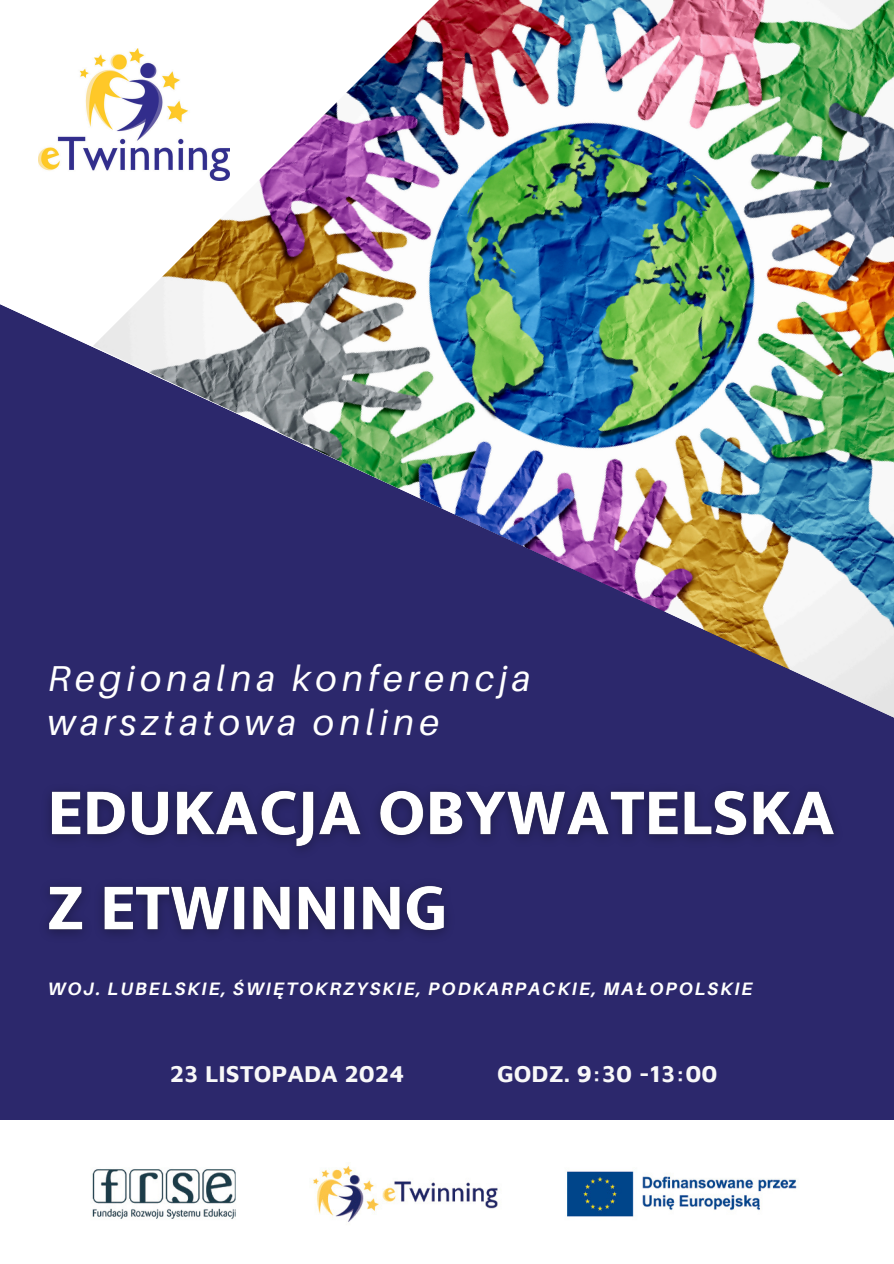
<style>
.page{position:relative;width:894px;height:1264px;background:#fff}
.page>*{position:absolute;margin:0;border:0;box-sizing:border-box;transform-origin:0 0}
.t1{font:italic 36px/43.8px "Aileron";letter-spacing:.14em;color:#fff}
.t2{font:700 24px "Maven Pro";color:#f8f8f8}
.t3{font:italic 700 18px "Aileron";letter-spacing:.11em;color:#fff}
</style>
<div class="page">
<img style="left:602px;top:0;width:291px;height:211px">
<img style="left:214px;top:0;width:388px;height:211px">
<img style="left:0;top:211px;width:893px;height:908px">
<img style="left:38px;top:48px;width:192px;height:132px">
<img style="left:92px;top:1166px;width:705px;height:56px">
<img style="left:31px;top:757px;width:820px;height:208px">
<p class="t1" style="left:48px;top:656px;width:483px">Regionalna konferencja warsztatowa online</p>
<h3 class="t3" style="left:48px;top:977px;width:706px">WOJ. LUBELSKIE, ŚWIĘTOKRZYSKIE, PODKARPACKIE, MAŁOPOLSKIE</h3>
<p class="t2" style="left:170px;top:1059px;width:236px">23 LISTOPADA 2024</p>
<p class="t2" style="left:497px;top:1059px;width:222px">GODZ. 9:30 -13:00</p>
</div>
